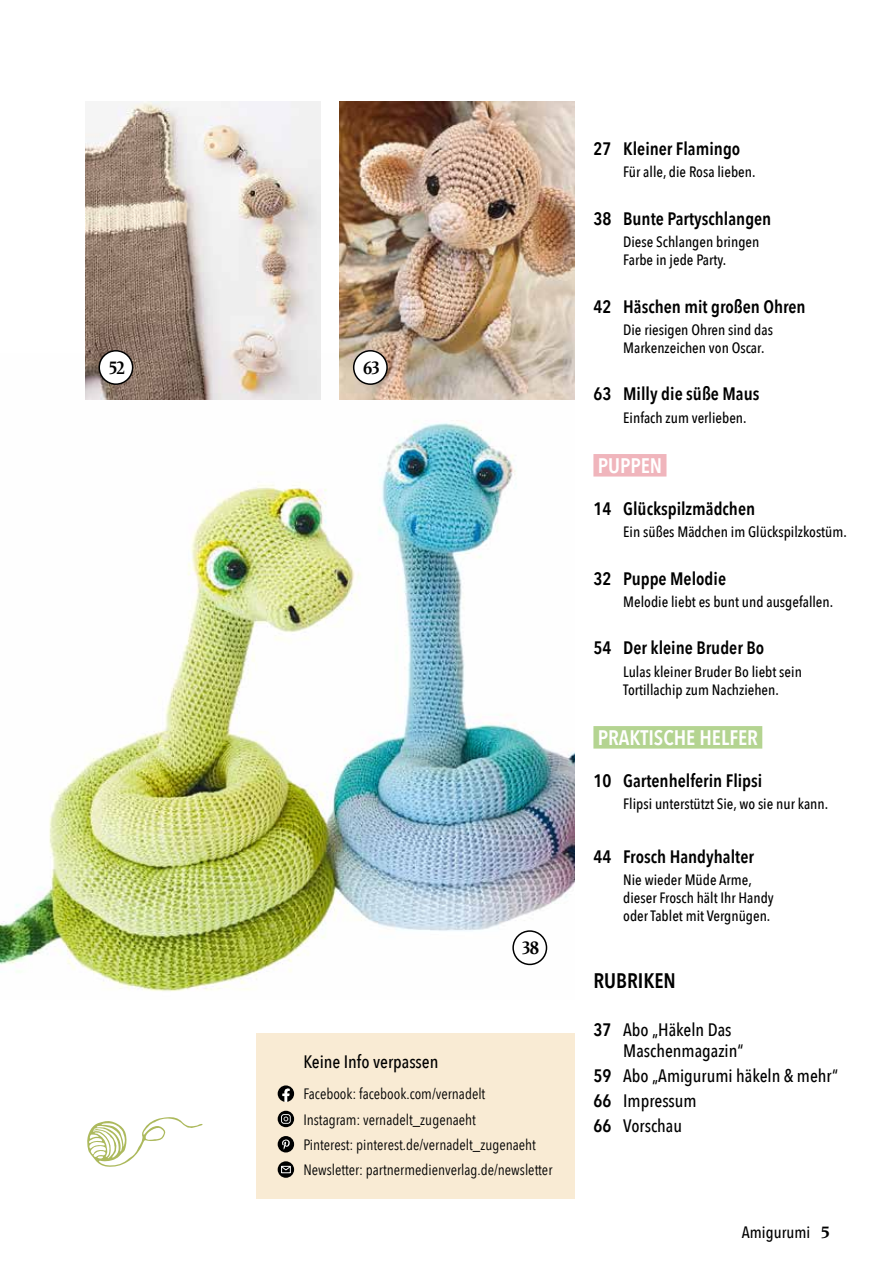
<style>
.page{position:relative;width:893px;height:1263px;background:#fff}
.page>*{position:absolute;margin:0;border:0;box-sizing:border-box;transform-origin:0 0}
.t1{font:600 21px "Avenir Next Condensed";color:#fff}
.t2{font:600 21px "Avenir Next Condensed";color:#000}
.t3{font:600 18px "Avenir Next Condensed";color:#000}
.t4{font:500 18px/25.2px "Avenir Next Condensed";color:#000}
.t5{font:700 18px "Constantia";color:#000;scale:.85 1}
.t6{font:500 16.5px "Avenir Next Condensed";color:#000}
.t7{font:500 15px/18px "Avenir Next Condensed";color:#000}
.t8{font:15px/25.2px "Avenir Next Condensed";color:#000}
.s1{font-weight:600}
.s2{font-family:"Constantia";font-weight:700}
</style>
<div class="page">
<img style="left:0;top:353px;width:575px;height:639px">
<svg style="left:87px;top:1117px;width:116px;height:50px"></svg>
<div style="left:256px;top:1033px;width:319px;height:166px;background:#f9ebd4"></div>
<div style="left:593px;top:454px;width:73px;height:22px;background:#f0b5bc"></div>
<div style="left:593px;top:726px;width:169px;height:23px;background:#b4d491"></div>
<img style="left:85px;top:101px;width:235px;height:299px">
<img style="left:339px;top:101px;width:236px;height:299px">
<svg style="left:278px;top:1161px;width:16px;height:17px"></svg>
<div style="left:281px;top:1166px;width:10px;height:7px;border:1px solid #fff"></div>
<svg style="left:281px;top:1165px;width:10px;height:6px"></svg>
<svg style="left:278px;top:1085px;width:16px;height:17px"></svg>
<div style="left:278px;top:1111px;width:16px;height:16px;background:#000;border-radius:50%"></div>
<svg style="left:281px;top:1114px;width:10px;height:10px"></svg>
<div style="left:278px;top:1136px;width:16px;height:16px;background:#000;border-radius:50%"></div>
<svg style="left:282px;top:1139px;width:8px;height:10px"></svg>
<div style="left:99px;top:351px;width:34px;height:33px;background:#fff;border-radius:50%"></div>
<div style="left:99px;top:350px;width:34px;height:35px;border:2px solid #000;border-radius:50%"></div>
<div style="left:513px;top:931px;width:33px;height:33px;background:#fff;border-radius:50%"></div>
<div style="left:512px;top:930px;width:35px;height:35px;border:2px solid #000;border-radius:50%"></div>
<div style="left:354px;top:351px;width:33px;height:33px;background:#fff;border-radius:50%"></div>
<div style="left:353px;top:350px;width:35px;height:35px;border:2px solid #000;border-radius:50%"></div>
<p class="t5" style="left:109px;top:355px;width:19px">52</p>
<p class="t5" style="left:363px;top:355px;width:20px">63</p>
<p class="t5" style="left:522px;top:935px;width:21px">38</p>
<p class="t4" style="left:303px;top:1049px;width:137px">Keine Info verpassen</p>
<p class="t8" style="left:303px;top:1081px;width:251px">Facebook: facebook.com/vernadelt<br>Instagram: vernadelt_zugenaeht<br>Pinterest: pinterest.de/vernadelt_zugenaeht Newsletter: partnermedienverlag.de/newsletter</p>
<p class="t3" style="left:593px;top:133px;width:148px">27 Kleiner Flamingo</p>
<p class="t7" style="left:623px;top:163px;width:134px">Für alle, die Rosa lieben.</p>
<p class="t3" style="left:593px;top:203px;width:179px">38 Bunte Partyschlangen</p>
<p class="t7" style="left:623px;top:233px;width:138px">Diese Schlangen bringen<br>Farbe in jede Party.</p>
<p class="t3" style="left:593px;top:291px;width:214px">42 Häschen mit großen Ohren</p>
<p class="t7" style="left:623px;top:321px;width:151px">Die riesigen Ohren sind das<br>Markenzeichen von Oscar.</p>
<p class="t3" style="left:593px;top:378px;width:168px">63 Milly die süße Maus</p>
<p class="t7" style="left:623px;top:408px;width:125px">Einfach zum verlieben.</p>
<h1 class="t1" style="left:598px;top:448px;width:66px">PUPPEN</h1>
<p class="t3" style="left:593px;top:493px;width:163px">14 Glückspilzmädchen</p>
<p class="t7" style="left:623px;top:523px;width:225px">Ein süßes Mädchen im Glückspilzkostüm.</p>
<p class="t3" style="left:593px;top:563px;width:134px">32 Puppe Melodie</p>
<p class="t7" style="left:623px;top:593px;width:211px">Melodie liebt es bunt und ausgefallen.</p>
<p class="t3" style="left:593px;top:632px;width:172px">54 Der kleine Bruder Bo</p>
<p class="t7" style="left:623px;top:662px;width:180px">Lulas kleiner Bruder Bo liebt sein<br>Tortillachip zum Nachziehen.</p>
<h1 class="t1" style="left:598px;top:720px;width:162px">PRAKTISCHE HELFER</h1>
<p class="t3" style="left:593px;top:765px;width:170px">10 Gartenhelferin Flipsi</p>
<p class="t7" style="left:623px;top:795px;width:206px">Flipsi unterstützt Sie, wo sie nur kann.</p>
<p class="t3" style="left:593px;top:841px;width:162px">44 Frosch Handyhalter</p>
<p class="t7" style="left:623px;top:871px;width:152px">Nie wieder Müde Arme, dieser Frosch hält Ihr Handy oder Tablet mit Vergnügen.</p>
<h1 class="t2" style="left:593px;top:962px;width:84px">RUBRIKEN</h1>
<p class="t4" style="left:623px;top:1019px;width:122px;line-height:21px;text-indent:-30px"><span class="s1">37</span> Abo „Häkeln Das<br>Maschenmagazin“</p>
<p class="t4" style="left:593px;top:1063px;width:246px"><span class="s1">59</span> Abo „Amigurumi häkeln &amp; mehr“<br><span class="s1">66</span> Impressum<br><span class="s1">66</span> Vorschau</p>
<p class="t6" style="left:742px;top:1222px;width:89px">Amigurumi <span class="s2">5</span></p>
</div>
